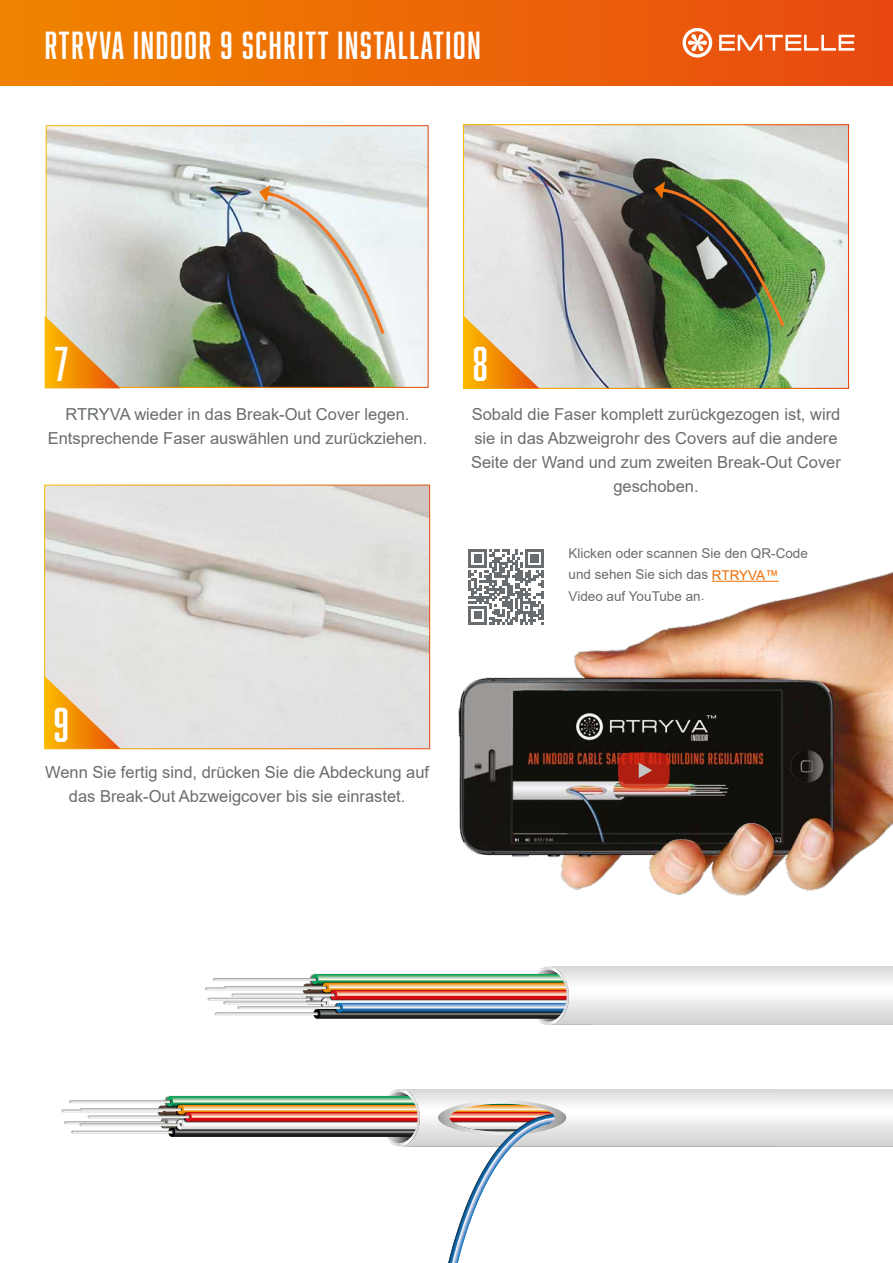
<style>
.page{position:relative;width:893px;height:1263px;background:#fff}
.page>*{position:absolute;margin:0;border:0;box-sizing:border-box;transform-origin:0 0}
.t1{font:45px "Abolition";color:#fff}
.t2{font:36px "Abolition";letter-spacing:.05em;color:#fff}
.t3{font:16.5px/24px "Arial";color:#696d6f;text-align:center}
.t4{font:13.5px/21.5px "Arial";color:#696d6f}
.s1{color:#ed6d05}
</style>
<div class="page">
<div style="left:0;top:0;width:893px;height:85px;background:linear-gradient(to right,#f08500,#e84a11)"></div>
<img style="left:46px;top:487px;width:382px;height:260px">
<div style="left:44px;top:485px;width:386px;height:264px;border:1px solid #fff"></div>
<img style="left:465px;top:126px;width:382px;height:261px">
<div style="left:463px;top:124px;width:386px;height:265px;border:1px solid #fff"></div>
<img style="left:48px;top:127px;width:379px;height:259px">
<svg style="left:683px;top:28px;width:29px;height:30px"></svg>
<svg style="left:719px;top:35px;width:135px;height:16px"></svg>
<svg style="left:45px;top:316px;width:75px;height:72px;background:#e2b467"></svg>
<svg style="left:45px;top:676px;width:75px;height:73px;background:#ecbc70"></svg>
<svg style="left:463px;top:316px;width:76px;height:72px;background:#ebbd70"></svg>
<svg style="left:205px;top:967px;width:688px;height:58px"></svg>
<svg style="left:259px;top:185px;width:128px;height:152px;background:#b5bbaf"></svg>
<img style="left:654px;top:182px;width:133px;height:148px">
<svg style="left:61px;top:1089px;width:832px;height:174px"></svg>
<svg style="left:468px;top:549px;width:75px;height:22px"></svg>
<img style="left:458px;top:571px;width:435px;height:324px">
<h2 class="t2" style="left:45px;top:24px;width:437px">RTRYVA INDOOR 9 SCHRITT INSTALLATION</h2>
<h1 class="t1" style="left:55px;top:338px;width:15px">7</h1>
<h1 class="t1" style="left:473px;top:338px;width:16px">8</h1>
<p class="t3" style="left:48px;top:402px;width:381px">RTRYVA wieder in das Break-Out Cover legen.<br>Entsprechende Faser auswählen und zurückziehen.</p>
<p class="t3" style="left:471px;top:402px;width:371px">Sobald die Faser komplett zurückgezogen ist, wird sie in das Abzweigrohr des Covers auf die andere Seite der Wand und zum zweiten Break-Out Cover geschoben.</p>
<h1 class="t1" style="left:54px;top:698px;width:17px">9</h1>
<p class="t3" style="left:45px;top:760px;width:386px">Wenn Sie fertig sind, drücken Sie die Abdeckung auf das Break-Out Abzweigcover bis sie einrastet.</p>
<p class="t4" style="left:569px;top:542px;width:241px">Klicken oder scannen Sie den QR-Code und sehen Sie sich das <span class="s1">RTRYVA™<br></span>Video auf YouTube an.</p>
</div>
